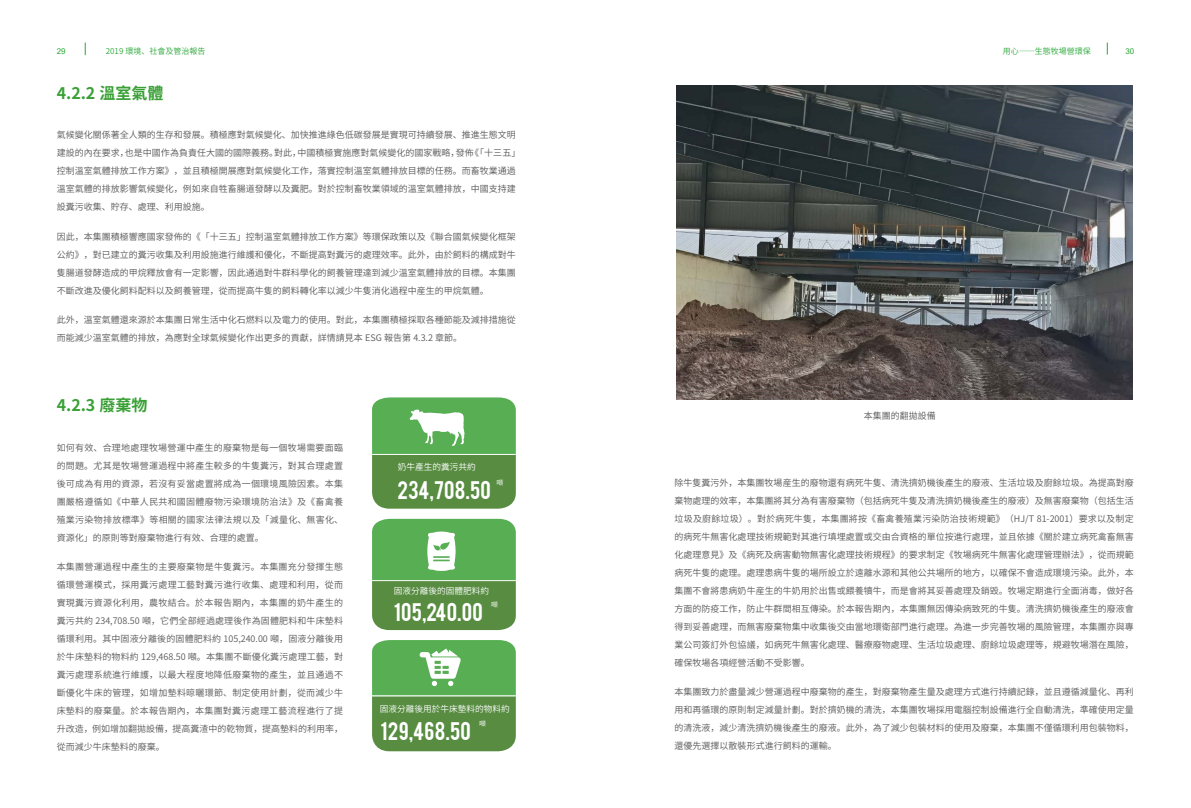
<style>
.page{position:relative;width:1191px;height:808px;background:#fff}
.page>*{position:absolute;margin:0;border:0;box-sizing:border-box;transform-origin:0 0}
.t1{font:20px "Bebas";letter-spacing:.02em;color:#fff}
.t2{font:700 16px "Source Han Sans CN";color:#39a035}
.t3{font:9px/18px "Source Han Sans CN";color:#595757;text-align:justify}
.t4{font:8.7px "Source Han Sans CN";color:#fff}
.t5{font:8px "Source Han Sans CN";color:#2aa738}
.t6{font:8px "Arial";color:#2aa738}
.t7{font:6.8px "Source Han Sans CN";color:#fff}
</style>
<div class="page">
<svg style="left:1107px;top:43px;width:1px;height:12px"></svg>
<svg style="left:85px;top:43px;width:1px;height:12px"></svg>
<img style="left:676px;top:85px;width:456px;height:314px">
<svg style="left:372px;top:397px;width:144px;height:112px;background:#65a459"></svg>
<hr style="left:372px;top:454px;width:144px;height:1px;background:#fff">
<svg style="left:372px;top:640px;width:144px;height:111px;background:#63a356"></svg>
<svg style="left:372px;top:519px;width:144px;height:111px;background:#64a558"></svg>
<p class="t6" style="left:57px;top:45px;width:10px">29</p>
<p class="t5" style="left:106px;top:46px;width:101px">2019 環境、社會及管治報告</p>
<p class="t5" style="left:1002px;top:46px;width:89px">用心——生態牧場營環保</p>
<p class="t6" style="left:1125px;top:45px;width:10px">30</p>
<h2 class="t2" style="left:57px;top:84px;width:108px">4.2.2 溫室氣體</h2>
<p class="t3" style="left:57px;top:126px;width:465px;text-align:left">氣候變化關係著全人類的生存和發展。積極應對氣候變化、加快推進綠色低碳發展是實現可持續發展、推進生態文明建設的內在要求，也是中國作為負責任大國的國際義務。對此，中國積極實施應對氣候變化的國家戰略，發佈《「十三五」控制溫室氣體排放工作方案》，並且積極開展應對氣候變化工作，落實控制溫室氣體排放目標的任務。而畜牧業通過溫室氣體的排放影響氣候變化，例如來自牲畜腸道發酵以及糞肥。對於控制畜牧業領域的溫室氣體排放，中國支持建設糞污收集、貯存、處理、利用設施。</p>
<p class="t3" style="left:57px;top:228px;width:460px">因此，本集團積極響應國家發佈的《「十三五」控制溫室氣體排放工作方案》等環保政策以及《聯合國氣候變化框架公約》，對已建立的糞污收集及利用設施進行維護和優化，不斷提高對糞污的處理效率。此外，由於飼料的構成對牛隻腸道發酵造成的甲烷釋放會有一定影響，因此通過對牛群科學化的飼養管理達到減少溫室氣體排放的目標。本集團不斷改進及優化飼料配料以及飼養管理，從而提高牛隻的飼料轉化率以減少牛隻消化過程中産生的甲烷氣體。</p>
<p class="t3" style="left:57px;top:311px;width:460px">此外，溫室氣體還來源於本集團日常生活中化石燃料以及電力的使用。對此，本集團積極採取各種節能及減排措施從而能減少溫室氣體的排放，為應對全球氣候變化作出更多的貢獻，詳情請見本 ESG 報告第 4.3.2 章節。</p>
<h2 class="t2" style="left:57px;top:396px;width:92px">4.2.3 廢棄物</h2>
<p class="t3" style="left:57px;top:439px;width:288px">如何有效、合理地處理牧場營運中產生的廢棄物是每一個牧場需要面臨的問題。尤其是牧場營運過程中將產生較多的牛隻糞污，對其合理處置後可成為有用的資源，若沒有妥當處置將成為一個環境風險因素。本集團嚴格遵循如《中華人民共和國固體廢物污染環境防治法》及《畜禽養殖業污染物排放標準》等相關的國家法律法規以及「減量化、無害化、資源化」的原則等對廢棄物進行有效、合理的處置。</p>
<p class="t3" style="left:57px;top:558px;width:288px">本集團營運過程中產生的主要廢棄物是牛隻糞污。本集團充分發揮生態循環營運模式，採用糞污處理工藝對糞污進行收集、處理和利用，從而實現糞污資源化利用，農牧結合。於本報告期內，本集團的奶牛產生的糞污共約 234,708.50 噸，它們全部經過處理後作為固體肥料和牛床墊料循環利用。其中固液分離後的固體肥料約 105,240.00 噸，固液分離後用於牛床墊料的物料約 129,468.50 噸。本集團不斷優化糞污處理工藝，對糞污處理系統進行維護，以最大程度地降低廢棄物的產生，並且通過不斷優化牛床的管理，如增加墊料晾曬環節、制定使用計劃，從而減少牛床墊料的廢棄量。於本報告期內，本集團對糞污處理工藝流程進行了提升改造，例如增加翻拋設備，提高糞渣中的乾物質，提高墊料的利用率，從而減少牛床墊料的廢棄。</p>
<p class="t4" style="left:398px;top:462px;width:79px">奶牛產生的糞污共約</p>
<p class="t7" style="left:496px;top:478px;width:8px">噸</p>
<h1 class="t1" style="left:397px;top:475px;width:95px">234,708.50</h1>
<p class="t4" style="left:394px;top:585px;width:97px">固液分離後的固體肥料約</p>
<h1 class="t1" style="left:394px;top:597px;width:91px">105,240.00</h1>
<p class="t7" style="left:491px;top:601px;width:8px">噸</p>
<p class="t4" style="left:380px;top:704px;width:131px">固液分離後用於牛床墊料的物料約</p>
<h1 class="t1" style="left:381px;top:716px;width:92px">129,468.50</h1>
<p class="t7" style="left:479px;top:720px;width:8px">噸</p>
<p class="t3" style="left:864px;top:407px;width:73px">本集團的翻拋設備</p>
<p class="t3" style="left:674px;top:474px;width:460px">除牛隻糞污外，本集團牧場産生的廢物還有病死牛隻、清洗擠奶機後產生的廢液、生活垃圾及廚餘垃圾。為提高對廢棄物處理的效率，本集團將其分為有害廢棄物（包括病死牛隻及清洗擠奶機後產生的廢液）及無害廢棄物（包括生活垃圾及廚餘垃圾）。對於病死牛隻，本集團將按《畜禽養殖業污染防治技術規範》（HJ/T 81-2001）要求以及制定的病死牛無害化處理技術規範對其進行填埋處置或交由合資格的單位按進行處理，並且依據《關於建立病死禽畜無害化處理意見》及《病死及病害動物無害化處理技術規程》的要求制定《牧場病死牛無害化處理管理辦法》，從而規範病死牛隻的處理。處理患病牛隻的場所設立於遠離水源和其他公共場所的地方，以確保不會造成環境污染。此外，本集團不會將患病奶牛産生的牛奶用於出售或餵養犢牛，而是會將其妥善處理及銷毀。牧場定期進行全面消毒，做好各方面的防疫工作，防止牛群間相互傳染。於本報告期內，本集團無因傳染病致死的牛隻。清洗擠奶機後產生的廢液會得到妥善處理，而無害廢棄物集中收集後交由當地環衛部門進行處理。為進一步完善牧場的風險管理，本集團亦與專業公司簽訂外包協議，如病死牛無害化處理、醫療廢物處理、生活垃圾處理、廚餘垃圾處理等，規避牧場潛在風險，確保牧場各項經營活動不受影響。</p>
<p class="t3" style="left:674px;top:683px;width:460px">本集團致力於盡量減少營運過程中廢棄物的產生，對廢棄物產生量及處理方式進行持續記錄，並且遵循減量化、再利用和再循環的原則制定減量計劃。對於擠奶機的清洗，本集團牧場採用電腦控制設備進行全自動清洗，準確使用定量的清洗液，減少清洗擠奶機後產生的廢液。此外，為了減少包裝材料的使用及廢棄，本集團不僅循環利用包裝物料，還優先選擇以散裝形式進行飼料的運輸。</p>
</div>
